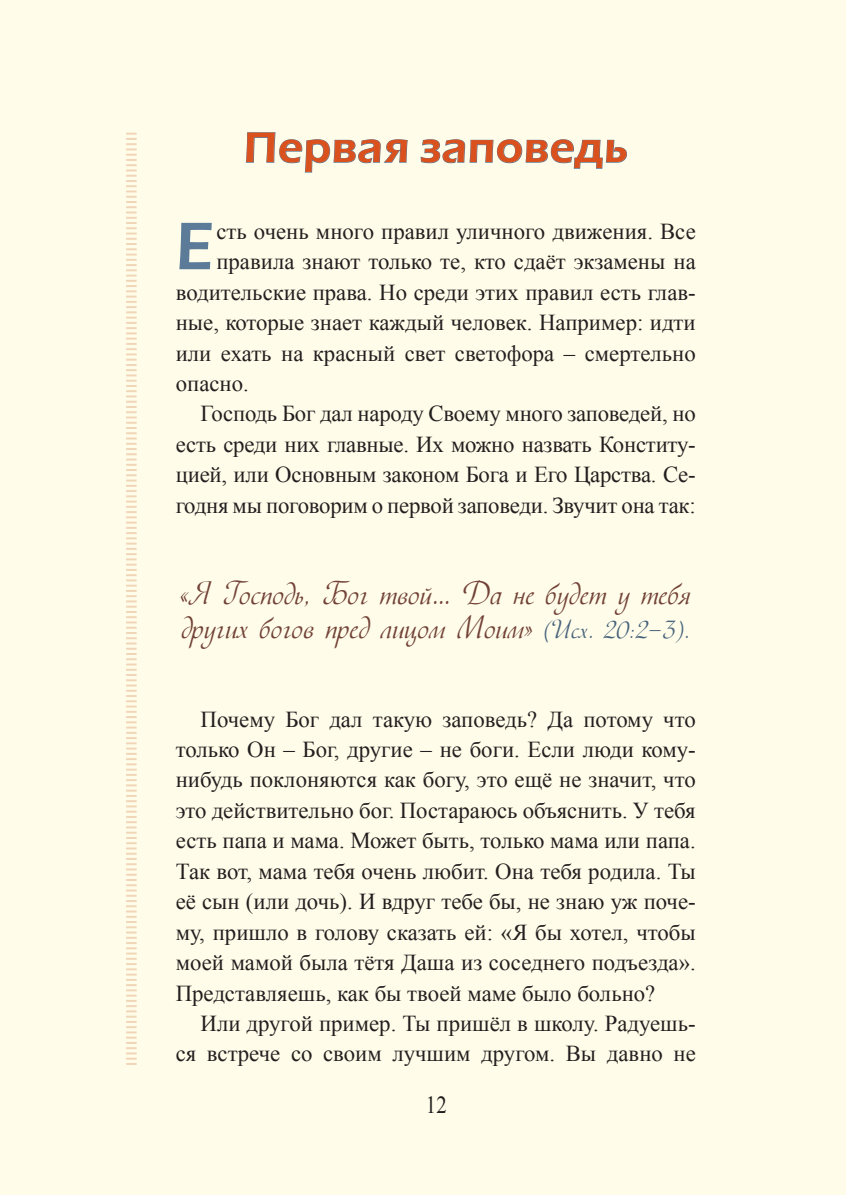
<style>
.page{position:relative;width:848px;height:1195px;background:#fff}
.page>*{position:absolute;margin:0;border:0;box-sizing:border-box;transform-origin:0 0}
.t1{font:700 66.33px "Eras Book C";color:#5b7b99;scale:.9 1}
.t2{font:700 42px "Eras Book C";letter-spacing:.02em;color:#da511d}
.t3{font:28px/33.6px "Vesna";color:#724237}
.t4{font:24.5px "Times New Roman";color:#231f20;scale:.85 1}
.t5{font:22.75px/30.4px "Times New Roman";color:#231f20;text-align:justify}
.s1{font-size:22.75px;color:#48637c}
.s2{font-size:21px;color:#48637c}
</style>
<div class="page">
<div style="left:0;top:0;width:845px;height:1195px;background:#fffde9"></div>
<svg style="left:245px;top:132px;width:163px;height:41px"></svg>
<svg style="left:420px;top:139px;width:207px;height:30px"></svg>
<svg style="left:126px;top:133px;width:11px;height:932px"></svg>
<h2 class="t2" style="left:244px;top:124px;width:385px">Первая заповедь</h2>
<h1 class="t1" style="left:176px;top:210px;width:44px">Е</h1>
<p class="t5" style="left:216px;top:215px;width:481px">сть очень много правил уличного движения. Все</p>
<p class="t5" style="left:216px;top:246px;width:481px">правила знают только те, кто сдаёт экзамены на</p>
<p class="t5" style="left:176px;top:276px;width:521px">водительские права. Но среди этих правил есть глав-</p>
<p class="t5" style="left:176px;top:306px;width:521px">ные, которые знает каждый человек. Например: идти</p>
<p class="t5" style="left:176px;top:337px;width:521px">или ехать на красный свет светофора – смертельно</p>
<p class="t5" style="left:176px;top:367px;width:74px">опасно.</p>
<p class="t5" style="left:200px;top:398px;width:496px">Господь Бог дал народу Своему много заповедей, но</p>
<p class="t5" style="left:176px;top:428px;width:521px">есть среди них главные. Их можно назвать Конститу-</p>
<p class="t5" style="left:176px;top:459px;width:521px">цией, или Основным законом Бога и Его Царства. Се-</p>
<p class="t5" style="left:176px;top:489px;width:521px">годня мы поговорим о первой заповеди. Звучит она так:</p>
<p class="t3" style="left:181px;top:578px;width:511px">«Я Господь, Бог твой… Да не будет у тебя других богов пред лицом Моим» <span class="s1">(Исх.</span> <span class="s2">20:2–3</span><span class="s1">).</span></p>
<p class="t5" style="left:176px;top:703px;width:521px;text-indent:25px">Почему Бог дал такую заповедь? Да потому что только Он – Бог, другие – не боги. Если люди кому&shy;нибудь поклоняются как богу, это ещё не значит, что это действительно бог. Постараюсь объяснить. У тебя есть папа и мама. Может быть, только мама или папа.<br>Так вот, мама тебя очень любит. Она тебя родила. Ты её сын (или дочь). И вдруг тебе бы, не знаю уж поче&shy;му, пришло в голову сказать ей: «Я бы хотел, чтобы моей мамой была тётя Даша из соседнего подъезда».<br>Представляешь, как бы твоей маме было больно?</p>
<p class="t5" style="left:176px;top:1007px;width:521px;text-align:right">Или другой пример. Ты пришёл в школу. Радуешь&shy;ся встрече со своим лучшим другом. Вы давно не</p>
<p class="t4" style="left:426px;top:1087px;width:26px">12</p>
</div>
